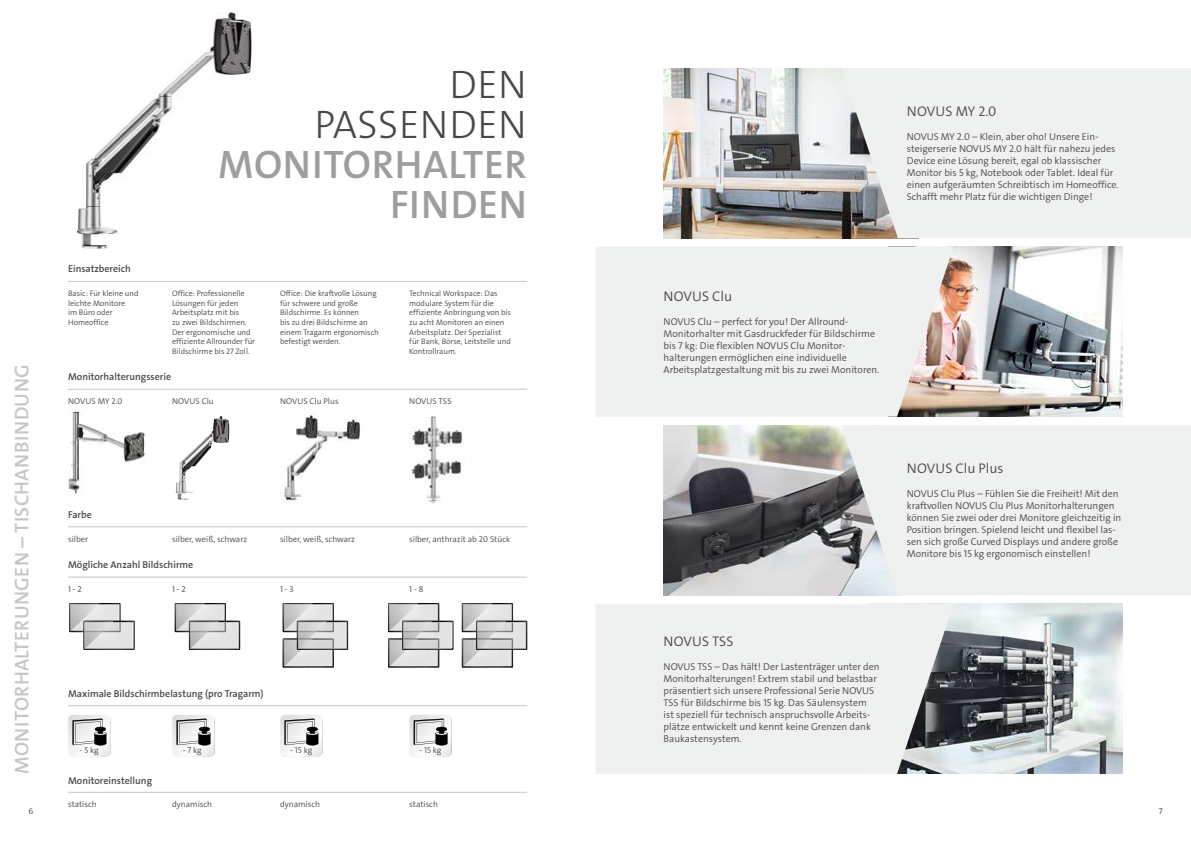
<style>
.page{position:relative;width:1191px;height:842px;background:#fff}
.page>*{position:absolute;margin:0;border:0;box-sizing:border-box;transform-origin:0 0}
.t1{font:600 40px/40px "The Sans Os F";letter-spacing:.015em;color:#9d9e9e;text-align:right}
.t2{font:300 40px/40px "The Sans Os F";letter-spacing:.01em;color:#474847;text-align:right}
.t3{font:600 20px "The Sans Os F";letter-spacing:.015em;color:#c5c7c7}
.t4{font:300 14px "The Sans Os F";letter-spacing:.005em;color:#474847}
.t5{font:300 10px/12px "The Sans Os F";color:#474847}
.t6{font:600 10px "The Sans Os F";color:#474847}
.t7{font:300 8.5px "The Sans Os F";color:#474847}
.t8{font:300 8px/9.6px "The Sans Os F";color:#474847}
</style>
<div class="page">
<img style="left:77px;top:12px;width:177px;height:240px">
<svg style="left:69px;top:603px;width:66px;height:47px"></svg>
<svg style="left:175px;top:603px;width:65px;height:47px"></svg>
<svg style="left:283px;top:603px;width:65px;height:65px"></svg>
<svg style="left:388px;top:603px;width:65px;height:65px"></svg>
<svg style="left:462px;top:603px;width:65px;height:65px"></svg>
<hr style="left:68px;top:577px;width:459px;height:1px;background:#c5c7c7">
<hr style="left:68px;top:705px;width:459px;height:1px;background:#c5c7c7">
<img style="left:70px;top:714px;width:18px;height:2px">
<img style="left:88px;top:715px;width:20px;height:1px">
<img style="left:68px;top:716px;width:43px;height:41px">
<svg style="left:68px;top:718px;width:38px;height:35px"></svg>
<img style="left:412px;top:714px;width:18px;height:2px">
<img style="left:430px;top:715px;width:19px;height:1px">
<img style="left:410px;top:716px;width:42px;height:20px">
<img style="left:431px;top:736px;width:21px;height:21px">
<svg style="left:409px;top:718px;width:38px;height:35px"></svg>
<img style="left:282px;top:714px;width:18px;height:2px">
<img style="left:300px;top:715px;width:20px;height:1px">
<img style="left:280px;top:716px;width:42px;height:41px">
<svg style="left:280px;top:718px;width:38px;height:35px"></svg>
<img style="left:174px;top:714px;width:18px;height:2px">
<img style="left:192px;top:715px;width:20px;height:1px">
<img style="left:173px;top:716px;width:42px;height:41px">
<svg style="left:172px;top:718px;width:38px;height:35px"></svg>
<hr style="left:68px;top:792px;width:459px;height:1px;background:#c5c7c7">
<hr style="left:68px;top:526px;width:459px;height:1px;background:#c5c7c7">
<hr style="left:68px;top:389px;width:459px;height:1px;background:#c5c7c7">
<img style="left:68px;top:411px;width:79px;height:83px">
<img style="left:175px;top:416px;width:54px;height:84px">
<img style="left:280px;top:415px;width:80px;height:86px">
<img style="left:410px;top:416px;width:52px;height:88px">
<hr style="left:68px;top:281px;width:459px;height:1px;background:#c5c7c7">
<img style="left:663px;top:68px;width:178px;height:170px">
<svg style="left:841px;top:68px;width:350px;height:170px;fill:#eff0f0"></svg>
<img style="left:663px;top:425px;width:178px;height:170px">
<svg style="left:841px;top:425px;width:350px;height:170px;fill:#eff0f0"></svg>
<img style="left:953px;top:247px;width:170px;height:170px">
<svg style="left:596px;top:247px;width:357px;height:170px;fill:#eff0f0"></svg>
<img style="left:953px;top:604px;width:170px;height:170px">
<svg style="left:596px;top:604px;width:357px;height:170px;fill:#eff0f0"></svg>
<p class="t6" style="left:68px;top:263px;width:64px">Einsatzbereich</p>
<h1 class="t2" style="left:314px;top:64px;width:214px">DEN<br>PASSENDEN</h1>
<h1 class="t1" style="left:218px;top:144px;width:310px">MONITORHALTER<br>FINDEN</h1>
<h3 class="t4" style="left:907px;top:103px;width:91px">NOVUS MY 2.0</h3>
<p class="t5" style="left:907px;top:131px;width:213px">NOVUS MY 2.0 – Klein, aber oho! Unsere Ein&shy;steigerserie NOVUS MY 2.0 hält für nahezu jedes Device eine Lösung bereit, egal ob klassischer Monitor bis 5 kg, Notebook oder Tablet. Ideal für einen aufgeräumten Schreibtisch im Homeoffice.<br>Schafft mehr Platz für die wichtigen Dinge!</p>
<p class="t8" style="left:68px;top:289px;width:72px">Basic: Für kleine und leichte Monitore<br>im Büro oder<br>Homeoffice</p>
<p class="t8" style="left:172px;top:289px;width:85px">Office: Professionelle<br>Lösungen für jeden<br>Arbeitsplatz mit bis<br>zu zwei Bildschirmen.<br>Der ergonomische und effiziente Allrounder für<br>Bildschirme bis 27 Zoll.</p>
<p class="t8" style="left:280px;top:289px;width:100px">Office: Die kraftvolle Lösung für schwere und große<br>Bildschirme. Es können<br>bis zu drei Bildschirme an einem Tragarm ergonomisch befestigt werden.</p>
<p class="t8" style="left:409px;top:289px;width:103px">Technical Workspace: Das modulare System für die effiziente Anbringung von bis zu acht Monitoren an einen<br>Arbeitsplatz. Der Spezialist für Bank, Börse, Leitstelle und<br>Kontrollraum.</p>
<h3 class="t4" style="left:663px;top:287px;width:70px">NOVUS Clu</h3>
<p class="t5" style="left:663px;top:316px;width:217px">NOVUS Clu – perfect for you! Der Allround-Monitorhalter mit Gasdruckfeder für Bildschirme bis 7 kg: Die flexiblen NOVUS Clu Monitor&shy;halterungen ermöglichen eine individuelle Arbeitsplatzgestaltung mit bis zu zwei Monitoren.</p>
<h2 class="t3" style="left:9px;top:774px;width:411px;rotate:-90deg">MONITORHALTERUNGEN – TISCHANBINDUNG</h2>
<p class="t6" style="left:68px;top:370px;width:105px">Monitorhalterungsserie</p>
<p class="t7" style="left:68px;top:396px;width:56px">NOVUS MY 2.0</p>
<p class="t7" style="left:172px;top:396px;width:43px">NOVUS Clu</p>
<p class="t7" style="left:280px;top:396px;width:60px">NOVUS Clu Plus</p>
<p class="t7" style="left:409px;top:396px;width:44px">NOVUS TSS</p>
<h3 class="t4" style="left:907px;top:460px;width:98px">NOVUS Clu Plus</h3>
<p class="t5" style="left:907px;top:488px;width:216px">NOVUS Clu Plus – Fühlen Sie die Freiheit! Mit den kraftvollen NOVUS Clu Plus Monitorhalterungen können Sie zwei oder drei Monitore gleichzeitig in Position bringen. Spielend leicht und flexibel las&shy;sen sich große Curved Displays und andere große Monitore bis 15 kg ergonomisch einstellen!</p>
<p class="t6" style="left:68px;top:508px;width:25px">Farbe</p>
<p class="t7" style="left:68px;top:533px;width:22px">silber</p>
<p class="t7" style="left:172px;top:533px;width:77px">silber, weiß, schwarz</p>
<p class="t7" style="left:280px;top:533px;width:77px">silber, weiß, schwarz</p>
<p class="t7" style="left:409px;top:533px;width:102px">silber, anthrazit ab 20 Stück</p>
<p class="t6" style="left:68px;top:558px;width:127px">Mögliche Anzahl Bildschirme</p>
<p class="t7" style="left:68px;top:584px;width:15px">1 - 2</p>
<p class="t7" style="left:172px;top:584px;width:15px">1 - 2</p>
<p class="t7" style="left:280px;top:584px;width:15px">1 - 3</p>
<p class="t7" style="left:409px;top:584px;width:16px">1 - 8</p>
<h3 class="t4" style="left:663px;top:632px;width:71px">NOVUS TSS</h3>
<p class="t5" style="left:663px;top:661px;width:218px">NOVUS TSS – Das hält! Der Lastenträger unter den Monitorhalterungen! Extrem stabil und belastbar präsentiert sich unsere Professional Serie NOVUS TSS für Bildschirme bis 15 kg. Das Säulensystem ist speziell für technisch anspruchsvolle Arbeits&shy;plätze entwickelt und kennt keine Grenzen dank Baukastensystem.</p>
<p class="t6" style="left:68px;top:687px;width:197px">Maximale Bildschirmbelastung (pro Tragarm)</p>
<p class="t7" style="left:80px;top:745px;width:20px">- 5 kg</p>
<p class="t7" style="left:183px;top:745px;width:20px">- 7 kg</p>
<p class="t7" style="left:290px;top:745px;width:23px">- 15 kg</p>
<p class="t7" style="left:419px;top:745px;width:23px">- 15 kg</p>
<p class="t6" style="left:68px;top:774px;width:86px">Monitoreinstellung</p>
<p class="t7" style="left:68px;top:799px;width:30px">statisch</p>
<p class="t7" style="left:172px;top:799px;width:42px">dynamisch</p>
<p class="t7" style="left:280px;top:799px;width:42px">dynamisch</p>
<p class="t7" style="left:409px;top:799px;width:30px">statisch</p>
<p class="t7" style="left:28px;top:805px;width:6px">6</p>
<p class="t7" style="left:1158px;top:805px;width:5px">7</p>
</div>
